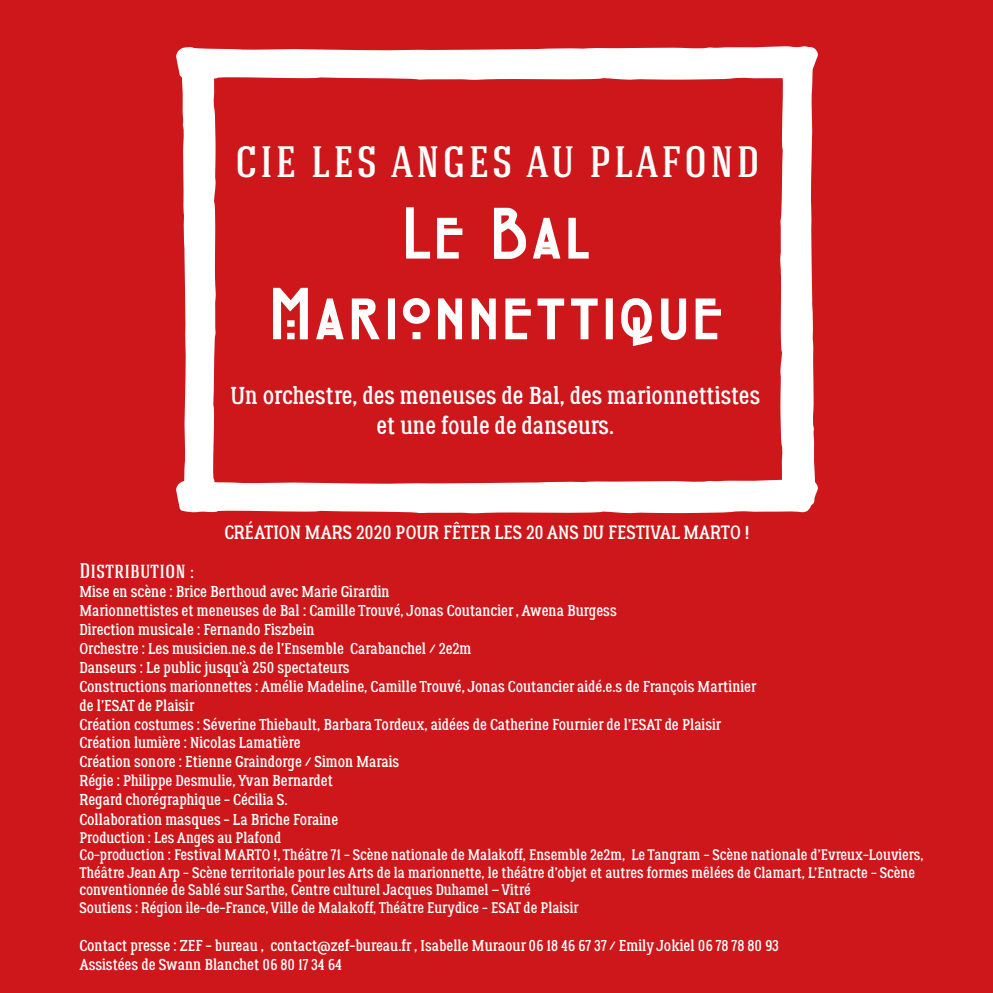
<style>
.page{position:relative;width:993px;height:993px;background:#fff}
.page>*{position:absolute;margin:0;border:0;box-sizing:border-box;transform-origin:0 0}
.t1{font:500 43.75px "Hagin Caps";letter-spacing:.075em;color:#fff}
.t2{font:24.5px/29.4px "Lumberjack";color:#fff;text-align:center}
.t3{font:500 21px "Hagin Caps";color:#fff}
.t4{font:19.25px "Lumberjack";color:#fff}
.t5{font:15.75px/19.1px "Lumberjack";color:#fff}
.t6{font:15.4px/17.7px "Lumberjack";color:#fff}
</style>
<div class="page">
<div style="left:0;top:0;width:992px;height:992px;background:#cd171a"></div>
<svg style="left:176px;top:46px;width:642px;height:467px"></svg>
<h1 class="t1" style="left:235px;top:134px;width:525px">CIE LES ANGES AU PLAFOND</h1>
<h2 class="t2" style="left:230px;top:381px;width:531px">Un orchestre, des meneuses de Bal, des marionnettistes et une foule de danseurs.</h2>
<p class="t4" style="left:224px;top:520px;width:526px">CRÉATION MARS 2020 POUR FÊTER LES 20 ANS DU FESTIVAL MARTO !</p>
<h3 class="t3" style="left:79px;top:557px;width:117px">Distribution :</h3>
<p class="t5" style="left:79px;top:582px;width:678px">Mise en scène : Brice Berthoud avec Marie Girardin<br>Marionnettistes et meneuses de Bal : Camille Trouvé, Jonas Coutancier , Awena Burgess<br>Direction musicale : Fernando Fiszbein<br>Orchestre : Les musicien.ne.s de l’Ensemble Carabanchel / 2e2m<br>Danseurs : Le public jusqu’à 250 spectateurs<br>Constructions marionnettes : Amélie Madeline, Camille Trouvé, Jonas Coutancier aidé.e.s de François Martinier de l’ESAT de Plaisir<br>Création costumes : Séverine Thiebault, Barbara Tordeux, aidées de Catherine Fournier de l’ESAT de Plaisir Création lumière : Nicolas Lamatière<br>Création sonore : Etienne Graindorge / Simon Marais<br>Régie : Philippe Desmulie, Yvan Bernardet<br>Regard chorégraphique - Cécilia S.<br>Collaboration masques - La Briche Foraine</p>
<p class="t6" style="left:79px;top:828px;width:845px">Production : Les Anges au Plafond<br>Co-production : Festival MARTO !, Théâtre 71 - Scène nationale de Malakoff, Ensemble 2e2m, Le Tangram - Scène nationale d’Evreux-Louviers, Théâtre Jean Arp - Scène territoriale pour les Arts de la marionnette, le théâtre d’objet et autres formes mêlées de Clamart, L’Entracte - Scène conventionnée de Sablé sur Sarthe, Centre culturel Jacques Duhamel – Vitré<br>Soutiens : Région ile-de-France, Ville de Malakoff, Théâtre Eurydice - ESAT de Plaisir</p>
<p class="t5" style="left:79px;top:936px;width:700px">Contact presse : ZEF - bureau , contact@zef-bureau.fr , Isabelle Muraour 06 18 46 67 37 / Emily Jokiel 06 78 78 80 93<br>Assistées de Swann Blanchet 06 80 17 34 64</p>
</div>
